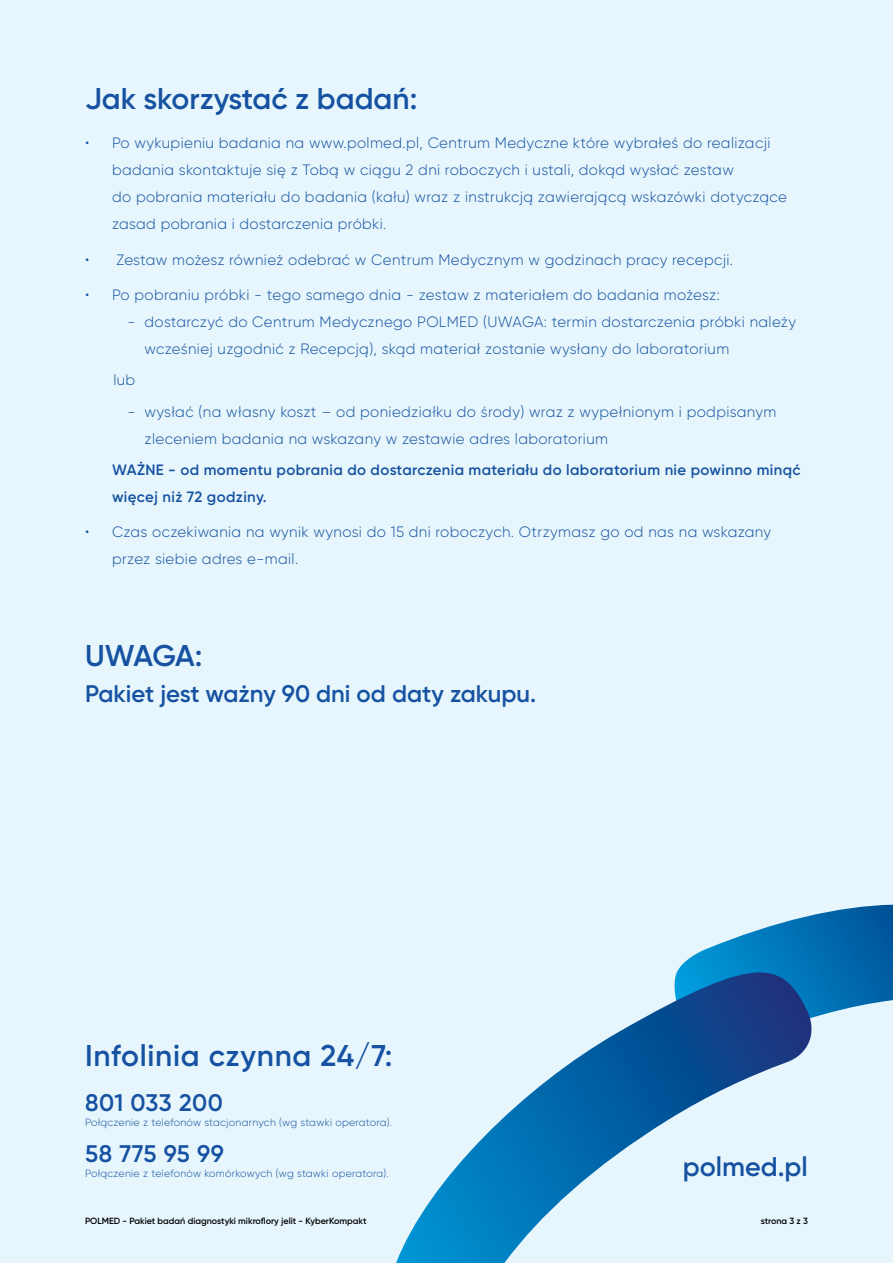
<style>
.page{position:relative;width:893px;height:1263px;background:#e6f6fc}
.page>*{position:absolute;margin:0;border:0;box-sizing:border-box;transform-origin:0 0}
.t1{font:600 30px "Gilroy";color:#1652a1}
.t2{font:600 30px "Gilroy";letter-spacing:.025em;color:#1652a1}
.t3{font:600 27px "Gilroy";color:#1652a1}
.t4{font:600 24px "Gilroy";color:#1652a1}
.t5{font:300 15px/27px "Gilroy";letter-spacing:.025em;color:#1652a1}
.t6{font:600 15px/27px "Gilroy";letter-spacing:.025em;color:#1652a1}
.t7{font:300 10.5px "Gilroy";letter-spacing:.025em;color:#1652a1}
.t8{font:600 9px "Gilroy";color:#000}
</style>
<div class="page">
<svg style="left:677px;top:905px;width:216px;height:74px"></svg>
<svg style="left:396px;top:972px;width:422px;height:291px"></svg>
<svg style="left:410px;top:979px;width:483px;height:284px"></svg>
<h1 class="t1" style="left:85px;top:80px;width:334px">Jak skorzystać z badań:</h1>
<p class="t5" style="left:112px;top:129px;width:676px;text-indent:-27px">• Po wykupieniu badania na www.polmed.pl, Centrum Medyczne które wybrałeś do realizacji badania skontaktuje się z Tobą w ciągu 2 dni roboczych i ustali, dokąd wysłać zestaw<br>do pobrania materiału do badania (kału) wraz z instrukcją zawierającą wskazówki dotyczące zasad pobrania i dostarczenia próbki.</p>
<p class="t5" style="left:85px;top:246px;width:650px">• Zestaw możesz również odebrać w Centrum Medycznym w godzinach pracy recepcji.</p>
<p class="t5" style="left:85px;top:281px;width:636px">• Po pobraniu próbki - tego samego dnia - zestaw z materiałem do badania możesz:</p>
<p class="t5" style="left:145px;top:308px;width:653px;text-indent:-17px">- dostarczyć do Centrum Medycznego POLMED (UWAGA: termin dostarczenia próbki należy wcześniej uzgodnić z Recepcją), skąd materiał zostanie wysłany do laboratorium</p>
<p class="t5" style="left:113px;top:366px;width:23px">lub</p>
<p class="t5" style="left:145px;top:398px;width:633px;text-indent:-17px">- wysłać (na własny koszt – od poniedziałku do środy) wraz z wypełnionym i podpisanym zleceniem badania na wskazany w zestawie adres laboratorium</p>
<p class="t6" style="left:112px;top:456px;width:690px">WAŻNE - od momentu pobrania do dostarczenia materiału do laboratorium nie powinno minąć więcej niż 72 godziny.</p>
<p class="t5" style="left:112px;top:518px;width:661px;text-indent:-27px">• Czas oczekiwania na wynik wynosi do 15 dni roboczych. Otrzymasz go od nas na wskazany przez siebie adres e-mail.</p>
<h1 class="t1" style="left:85px;top:637px;width:119px">UWAGA:</h1>
<h3 class="t4" style="left:85px;top:679px;width:453px">Pakiet jest ważny 90 dni od daty zakupu.</h3>
<h1 class="t2" style="left:85px;top:1037px;width:309px">Infolinia czynna 24/7:</h1>
<h3 class="t4" style="left:85px;top:1087px;width:139px">801 033 200</h3>
<p class="t7" style="left:85px;top:1116px;width:309px">Połączenie z telefonów stacjonarnych (wg stawki operatora).</p>
<h3 class="t4" style="left:85px;top:1138px;width:140px">58 775 95 99</h3>
<p class="t7" style="left:85px;top:1167px;width:305px">Połączenie z telefonów komórkowych (wg stawki operatora).</p>
<h2 class="t3" style="left:683px;top:1150px;width:127px">polmed.pl</h2>
<p class="t8" style="left:85px;top:1215px;width:283px">POLMED - Pakiet badań diagnostyki mikroflory jelit - KyberKompakt</p>
<p class="t8" style="left:761px;top:1215px;width:49px">strona 3 z 3</p>
</div>
